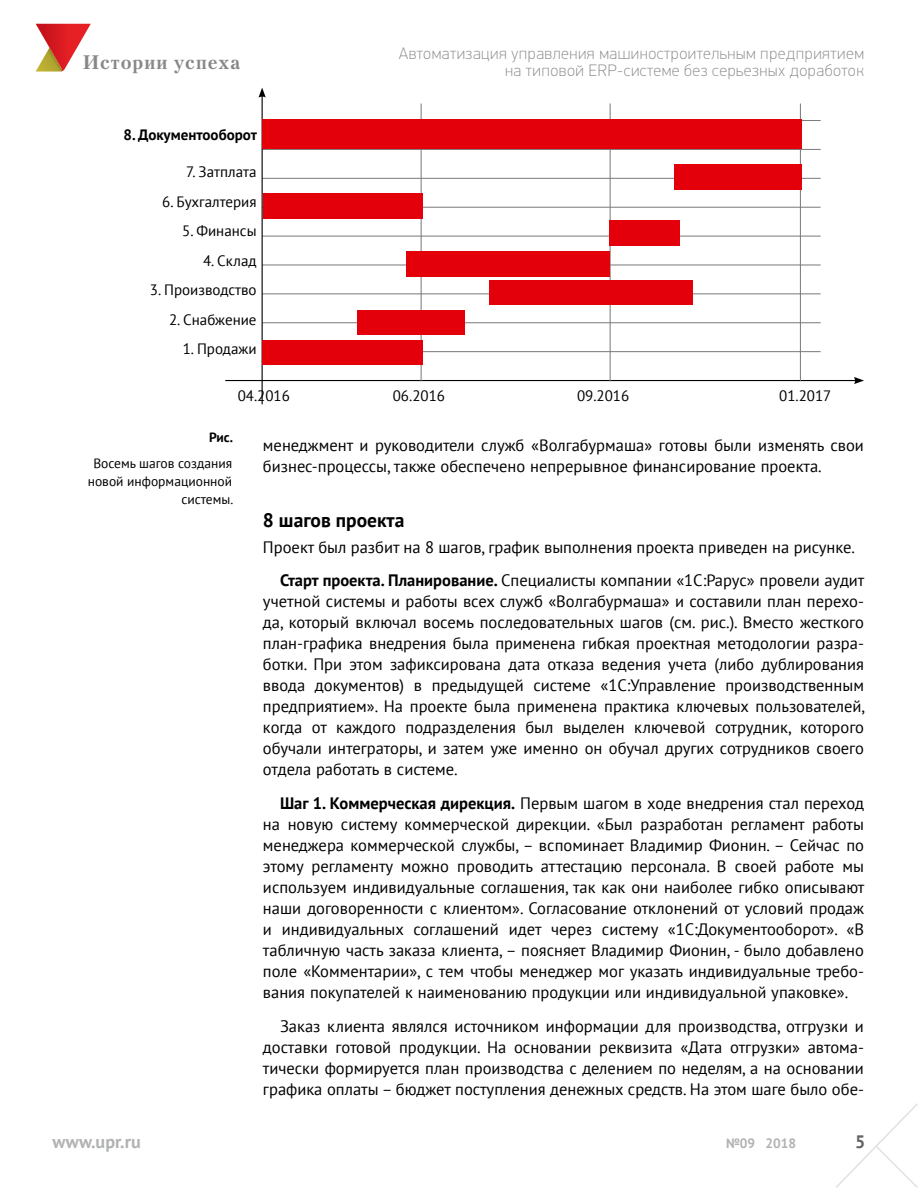
<style>
.page{position:relative;width:918px;height:1188px;background:#fff}
.page>*{position:absolute;margin:0;border:0;box-sizing:border-box;transform-origin:0 0}
.t1{font:700 19.5px "Petersburg C";letter-spacing:.05em;color:#868786}
.t2{font:700 19.5px "PT Sans";color:#000}
.t3{font:700 18px "PT Sans";color:#b1b2b3}
.t4{font:700 18px "PT Sans";color:#626261}
.t5{font:16.5px/21px "PT Sans";color:#000;text-align:justify}
.t6{font:100 16.5px/16.5px "PF Din Text Pro";letter-spacing:.03em;color:#868786;text-align:right}
.t7{font:15px "PT Sans";color:#000}
.t8{font:700 15px "PT Sans";color:#000}
.t9{font:13.5px/18px "PT Sans";color:#000;text-align:right}
.t10{font:700 13.5px "PT Sans";color:#b1b2b3}
.t11{font:700 13.5px "PT Sans";color:#000}
.s1{font-weight:700}
</style>
<div class="page">
<svg style="left:36px;top:24px;width:55px;height:48px"></svg>
<svg style="left:836px;top:1103px;width:82px;height:85px"></svg>
<hr style="left:262px;top:120px;width:559px;height:1px;background:#787878">
<hr style="left:262px;top:149px;width:559px;height:1px;background:#787878">
<hr style="left:262px;top:178px;width:559px;height:1px;background:#787878">
<hr style="left:262px;top:207px;width:559px;height:1px;background:#787878">
<hr style="left:262px;top:236px;width:559px;height:1px;background:#787878">
<hr style="left:262px;top:265px;width:559px;height:1px;background:#787878">
<hr style="left:262px;top:294px;width:559px;height:1px;background:#787878">
<hr style="left:262px;top:323px;width:559px;height:1px;background:#787878">
<hr style="left:262px;top:351px;width:559px;height:1px;background:#787878">
<hr style="left:225px;top:380px;width:631px;height:1px;background:#000">
<svg style="left:854px;top:377px;width:10px;height:7px"></svg>
<hr style="left:262px;top:95px;width:1px;height:309px;background:#000">
<svg style="left:258px;top:88px;width:8px;height:10px"></svg>
<hr style="left:421px;top:104px;width:1px;height:277px;background:#787878">
<hr style="left:610px;top:104px;width:1px;height:277px;background:#787878">
<hr style="left:800px;top:104px;width:1px;height:277px;background:#787878">
<div style="left:262px;top:119px;width:540px;height:30px;background:#e3000b"></div>
<div style="left:674px;top:164px;width:128px;height:26px;background:#e3000b"></div>
<div style="left:263px;top:193px;width:159px;height:26px;background:#e3000b"></div>
<div style="left:406px;top:251px;width:204px;height:26px;background:#e3000b"></div>
<div style="left:610px;top:220px;width:70px;height:26px;background:#e3000b"></div>
<div style="left:490px;top:280px;width:203px;height:25px;background:#e3000b"></div>
<div style="left:358px;top:310px;width:107px;height:25px;background:#e3000b"></div>
<div style="left:262px;top:340px;width:160px;height:24px;background:#e3000b"></div>
<p class="t1" style="left:83px;top:50px;width:159px">Истории успеха</p>
<p class="t6" style="left:399px;top:45px;width:467px">Автоматизация управления машиностроительным предприятием на типовой ERP-системе без серьезных доработок</p>
<p class="t8" style="left:124px;top:125px;width:135px">8. Документооборот</p>
<p class="t7" style="left:186px;top:162px;width:72px">7. Затплата</p>
<p class="t7" style="left:162px;top:192px;width:96px">6. Бухгалтерия</p>
<p class="t7" style="left:182px;top:221px;width:76px">5. Финансы</p>
<p class="t7" style="left:203px;top:251px;width:55px">4. Склад</p>
<p class="t7" style="left:150px;top:280px;width:108px">3. Производство</p>
<p class="t7" style="left:169px;top:310px;width:89px">2. Снабжение</p>
<p class="t7" style="left:183px;top:339px;width:75px">1. Продажи</p>
<p class="t7" style="left:238px;top:386px;width:54px">04.2016</p>
<p class="t7" style="left:393px;top:386px;width:54px">06.2016</p>
<p class="t7" style="left:577px;top:386px;width:54px">09.2016</p>
<p class="t7" style="left:779px;top:386px;width:54px">01.2017</p>
<p class="t11" style="left:209px;top:428px;width:25px">Рис.</p>
<p class="t9" style="left:88px;top:454px;width:147px">Восемь шагов создания новой информационной системы.</p>
<p class="t5" style="left:263px;top:434px;width:603px">менеджмент и руководители служб «Волгабурмаша» готовы были изменять свои бизнес-процессы, также обеспечено непрерывное финансирование проекта.</p>
<p class="t2" style="left:263px;top:507px;width:143px">8 шагов проекта</p>
<p class="t5" style="left:280px;top:530px;width:586px;line-height:33.8px;text-indent:-17px">Проект был разбит на 8 шагов, график выполнения проекта приведен на рисунке.<br><span class="s1">Старт проекта. Планирование.</span> Специалисты компании «1С:Рарус» провели аудит</p>
<p class="t5" style="left:263px;top:591px;width:604px">учетной системы и работы всех служб «Волгабурмаша» и составили план перехо&shy;да, который включал восемь последовательных шагов (см. рис.). Вместо жесткого план-графика внедрения была применена гибкая проектная методологии разра&shy;ботки. При этом зафиксирована дата отказа ведения учета (либо дублирования ввода документов) в предыдущей системе «1С:Управление производственным предприятием». На проекте была применена практика ключевых пользователей, когда от каждого подразделения был выделен ключевой сотрудник, которого обучали интеграторы, и затем уже именно он обучал других сотрудников своего отдела работать в системе.</p>
<p class="t5" style="left:263px;top:793px;width:603px;text-indent:17px"><span class="s1">Шаг 1. Коммерческая дирекция.</span> Первым шагом в ходе внедрения стал переход на новую систему коммерческой дирекции. «Был разработан регламент работы менеджера коммерческой службы, – вспоминает Владимир Фионин. – Сейчас по этому регламенту можно проводить аттестацию персонала. В своей работе мы используем индивидуальные соглашения, так как они наиболее гибко описывают наши договоренности с клиентом». Согласование отклонений от условий продаж и индивидуальных соглашений идет через систему «1С:Документооборот». «В табличную часть заказа клиента, – поясняет Владимир Фионин, - было добавлено поле «Комментарии», с тем чтобы менеджер мог указать индивидуальные требо&shy;вания покупателей к наименованию продукции или индивидуальной упаковке».</p>
<p class="t5" style="left:263px;top:1015px;width:603px;text-indent:17px">Заказ клиента являлся источником информации для производства, отгрузки и доставки готовой продукции. На основании реквизита «Дата отгрузки» автома&shy;тически формируется план производства с делением по неделям, а на основании графика оплаты – бюджет поступления денежных средств. На этом шаге было обе-</p>
<p class="t3" style="left:52px;top:1130px;width:90px">www.upr.ru</p>
<p class="t10" style="left:726px;top:1134px;width:72px">№09 2018</p>
<p class="t4" style="left:855px;top:1130px;width:12px">5</p>
</div>
